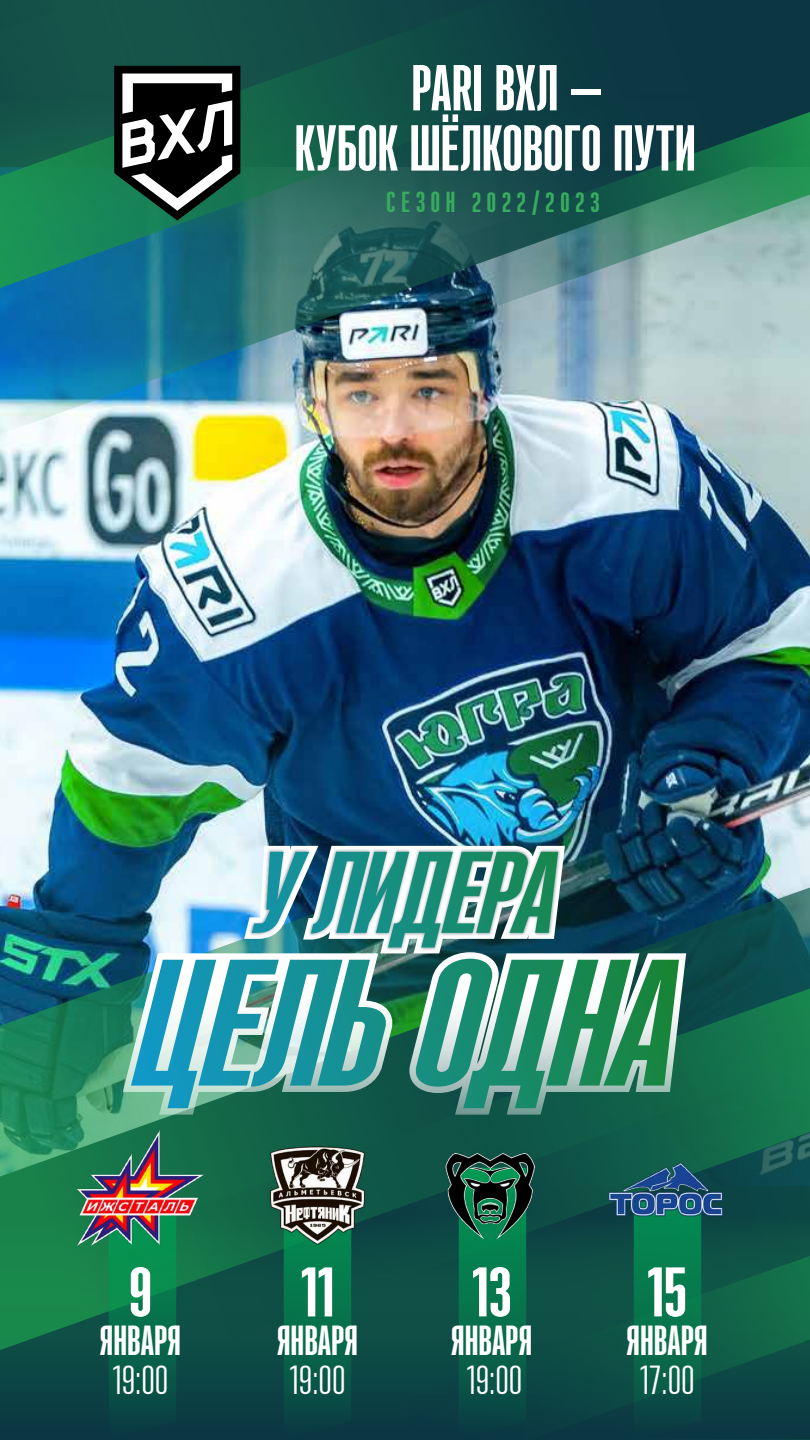
<style>
.page{position:relative;width:810px;height:1440px;background:#fff}
.page>*{position:absolute;margin:0;border:0;box-sizing:border-box;transform-origin:0 0}
.t1{font:700 72.6px "Ristretto Pro";color:#fff}
.t2{font:700 64.8px/60.2px "Ristretto Pro";color:#fff;text-align:center}
.t3{font:700 42.08px "Ristretto Pro";color:#fff}
.t4{font:42.08px "Ristretto Pro";color:#fff}
.t5{font:700 29.03px "Ristretto Pro";letter-spacing:.2em;color:#37ac5e}
</style>
<div class="page">
<img style="left:0;top:434px;width:810px;height:303px">
<img style="left:0;top:0;width:810px;height:434px">
<svg style="left:0;top:0;width:667px;height:288px;background:#175b52"></svg>
<div style="left:0;top:0;width:60px;height:30px;background:#145048"></div>
<svg style="left:418px;top:112px;width:392px;height:213px;background:#457873"></svg>
<div style="left:0;top:1214px;width:810px;height:225px;background:#0b4044"></div>
<img style="left:0;top:737px;width:810px;height:613px">
<svg style="left:401px;top:1340px;width:409px;height:100px"></svg>
<svg style="left:182px;top:988px;width:628px;height:352px"></svg>
<svg style="left:114px;top:66px;width:126px;height:155px"></svg>
<img style="left:123px;top:846px;width:563px;height:269px">
<svg style="left:109px;top:1252px;width:67px;height:151px;background:#08714b"></svg>
<svg style="left:284px;top:1246px;width:67px;height:157px;background:#066c4b"></svg>
<svg style="left:459px;top:1241px;width:67px;height:198px"></svg>
<svg style="left:634px;top:1259px;width:67px;height:180px"></svg>
<img style="left:444px;top:1150px;width:92px;height:91px">
<img style="left:76px;top:1124px;width:129px;height:128px">
<img style="left:268px;top:1146px;width:99px;height:100px">
<img style="left:599px;top:1126px;width:133px;height:133px">
<p class="t2" style="left:294px;top:58px;width:403px">PARI ВХЛ —<br>КУБОК ШЁЛКОВОГО ПУТИ</p>
<p class="t5" style="left:387px;top:185px;width:214px">СЕЗОН 2022/2023</p>
<p class="t1" style="left:129px;top:1249px;width:25px">9</p>
<p class="t3" style="left:100px;top:1315px;width:83px">ЯНВАРЯ</p>
<p class="t4" style="left:113px;top:1356px;width:57px">19:00</p>
<p class="t4" style="left:290px;top:1356px;width:57px">19:00</p>
<p class="t4" style="left:467px;top:1356px;width:57px">19:00</p>
<p class="t4" style="left:640px;top:1356px;width:57px">17:00</p>
<p class="t1" style="left:472px;top:1249px;width:41px">13</p>
<p class="t1" style="left:647px;top:1249px;width:41px">15</p>
<p class="t3" style="left:451px;top:1315px;width:83px">ЯНВАРЯ</p>
<p class="t3" style="left:627px;top:1315px;width:83px">ЯНВАРЯ</p>
<p class="t1" style="left:301px;top:1249px;width:35px">11</p>
<p class="t3" style="left:277px;top:1315px;width:83px">ЯНВАРЯ</p>
</div>
